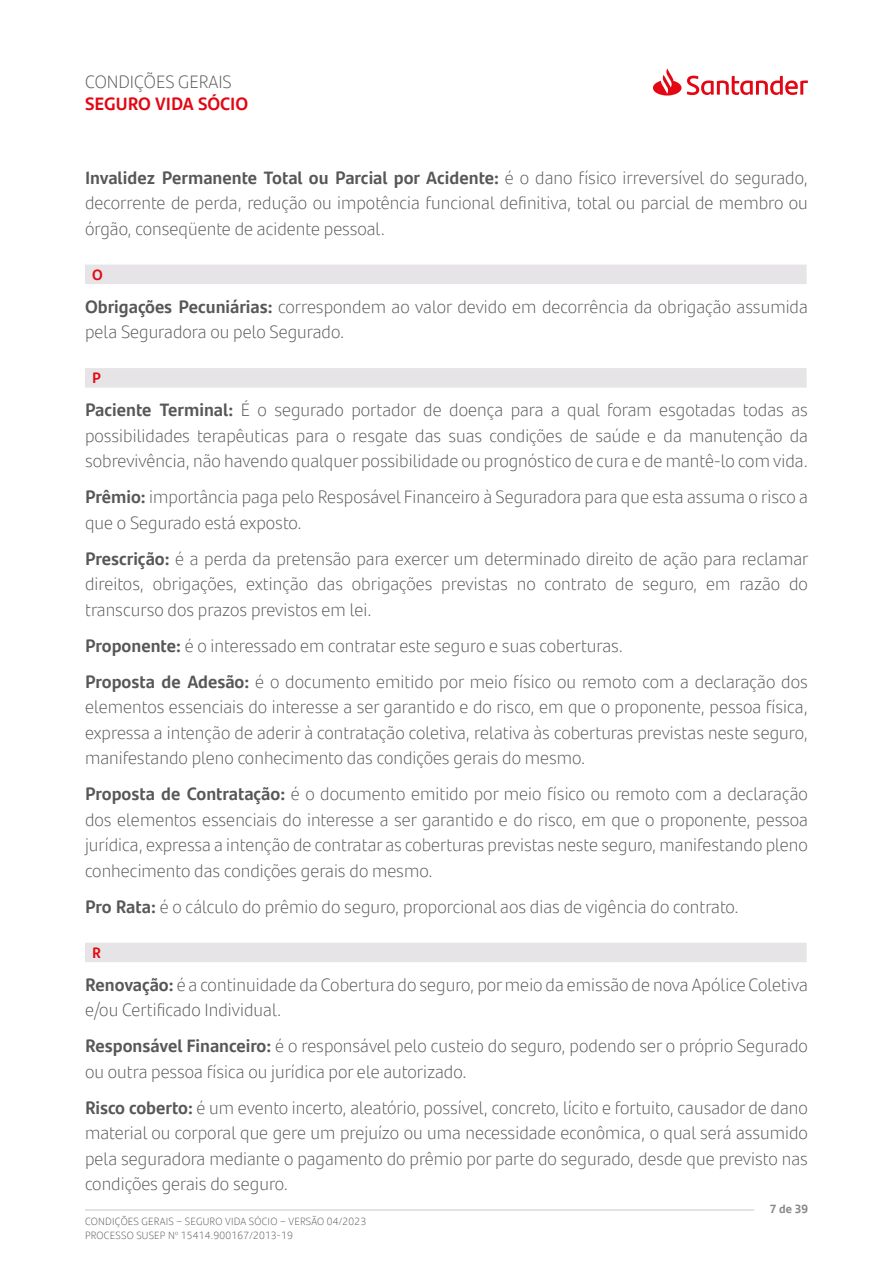
<style>
.page{position:relative;width:893px;height:1263px;background:#fff}
.page>*{position:absolute;margin:0;border:0;box-sizing:border-box;transform-origin:0 0}
.t1{font:300 18px/25.5px "Santander Text";color:#575756;text-align:justify}
.t2{font:700 18px "Santander Text";color:#e30613}
.t3{font:700 15px "Santander Text";color:#e30613}
.t4{font:700 12px "Santander Text";color:#878787}
.t5{font:300 10.5px/13.5px "Santander Text";letter-spacing:.02em;color:#575756}
.s1{font-weight:700}
</style>
<div class="page">
<hr style="left:85px;top:1209px;width:669px;height:2px;background:#dadada">
<svg style="left:653px;top:68px;width:155px;height:28px"></svg>
<div style="left:85px;top:265px;width:722px;height:19px;background:#e6e4e6"></div>
<div style="left:85px;top:368px;width:722px;height:20px;background:#e6e4e6"></div>
<div style="left:85px;top:943px;width:722px;height:19px;background:#e6e4e6"></div>
<p class="t1" style="left:85px;top:68px;width:148px">CONDIÇÕES GERAIS</p>
<p class="t2" style="left:85px;top:90px;width:165px">SEGURO VIDA SÓCIO</p>
<p class="t1" style="left:85px;top:164px;width:724px"><span class="s1">Invalidez Permanente Total ou Parcial por Acidente:</span> é o dano físico irreversível do segurado, decorrente de perda, redução ou impotência funcional definitiva, total ou parcial de membro ou órgão, conseqüente de acidente pessoal.</p>
<p class="t3" style="left:92px;top:263px;width:12px">O</p>
<p class="t1" style="left:85px;top:293px;width:724px"><span class="s1">Obrigações Pecuniárias:</span> correspondem ao valor devido em decorrência da obrigação assumida pela Seguradora ou pelo Segurado.</p>
<p class="t3" style="left:92px;top:366px;width:10px">P</p>
<p class="t1" style="left:85px;top:396px;width:724px"><span class="s1">Paciente Terminal:</span> É o segurado portador de doença para a qual foram esgotadas todas as possibilidades terapêuticas para o resgate das suas condições de saúde e da manutenção da sobrevivência, não havendo qualquer possibilidade ou prognóstico de cura e de mantê-lo com vida.</p>
<p class="t1" style="left:85px;top:483px;width:724px"><span class="s1">Prêmio:</span> importância paga pelo Resposável Financeiro à Seguradora para que esta assuma o risco a que o Segurado está exposto.</p>
<p class="t1" style="left:85px;top:545px;width:725px"><span class="s1">Prescrição:</span> é a perda da pretensão para exercer um determinado direito de ação para reclamar direitos, obrigações, extinção das obrigações previstas no contrato de seguro, em razão do transcurso dos prazos previstos em lei.</p>
<p class="t1" style="left:85px;top:627px;width:724px;line-height:36px"><span class="s1">Proponente:</span> é o interessado em contratar este seguro e suas coberturas.<br><span class="s1">Proposta de Adesão:</span> é o documento emitido por meio físico ou remoto com a declaração dos</p>
<p class="t1" style="left:85px;top:693px;width:724px">elementos essenciais do interesse a ser garantido e do risco, em que o proponente, pessoa física, expressa a intenção de aderir à contratação coletiva, relativa às coberturas previstas neste seguro, manifestando pleno conhecimento das condições gerais do mesmo.</p>
<p class="t1" style="left:85px;top:780px;width:724px"><span class="s1">Proposta de Contratação:</span> é o documento emitido por meio físico ou remoto com a declaração dos elementos essenciais do interesse a ser garantido e do risco, em que o proponente, pessoa jurídica, expressa a intenção de contratar as coberturas previstas neste seguro, manifestando pleno conhecimento das condições gerais do mesmo.</p>
<p class="t1" style="left:85px;top:893px;width:655px"><span class="s1">Pro Rata:</span> é o cálculo do prêmio do seguro, proporcional aos dias de vigência do contrato.</p>
<p class="t3" style="left:92px;top:941px;width:10px">R</p>
<p class="t1" style="left:85px;top:971px;width:724px"><span class="s1">Renovação:</span> é a continuidade da Cobertura do seguro, por meio da emissão de nova Apólice Coletiva e/ou Certificado Individual.</p>
<p class="t1" style="left:85px;top:1032px;width:724px"><span class="s1">Responsável Financeiro:</span> é o responsável pelo custeio do seguro, podendo ser o próprio Segurado ou outra pessoa física ou jurídica por ele autorizado.</p>
<p class="t1" style="left:85px;top:1094px;width:724px"><span class="s1">Risco coberto:</span> é um evento incerto, aleatório, possível, concreto, lícito e fortuito, causador de dano material ou corporal que gere um prejuízo ou uma necessidade econômica, o qual será assumido pela seguradora mediante o pagamento do prêmio por parte do segurado, desde que previsto nas condições gerais do seguro.</p>
<p class="t5" style="left:85px;top:1214px;width:283px">CONDIÇÕES GERAIS – SEGURO VIDA SÓCIO – VERSÃO 04/2023<br>PROCESSO SUSEP N<sup>o</sup> 15414.900167/2013-19</p>
<p class="t4" style="left:770px;top:1200px;width:40px">7 de 39</p>
</div>
